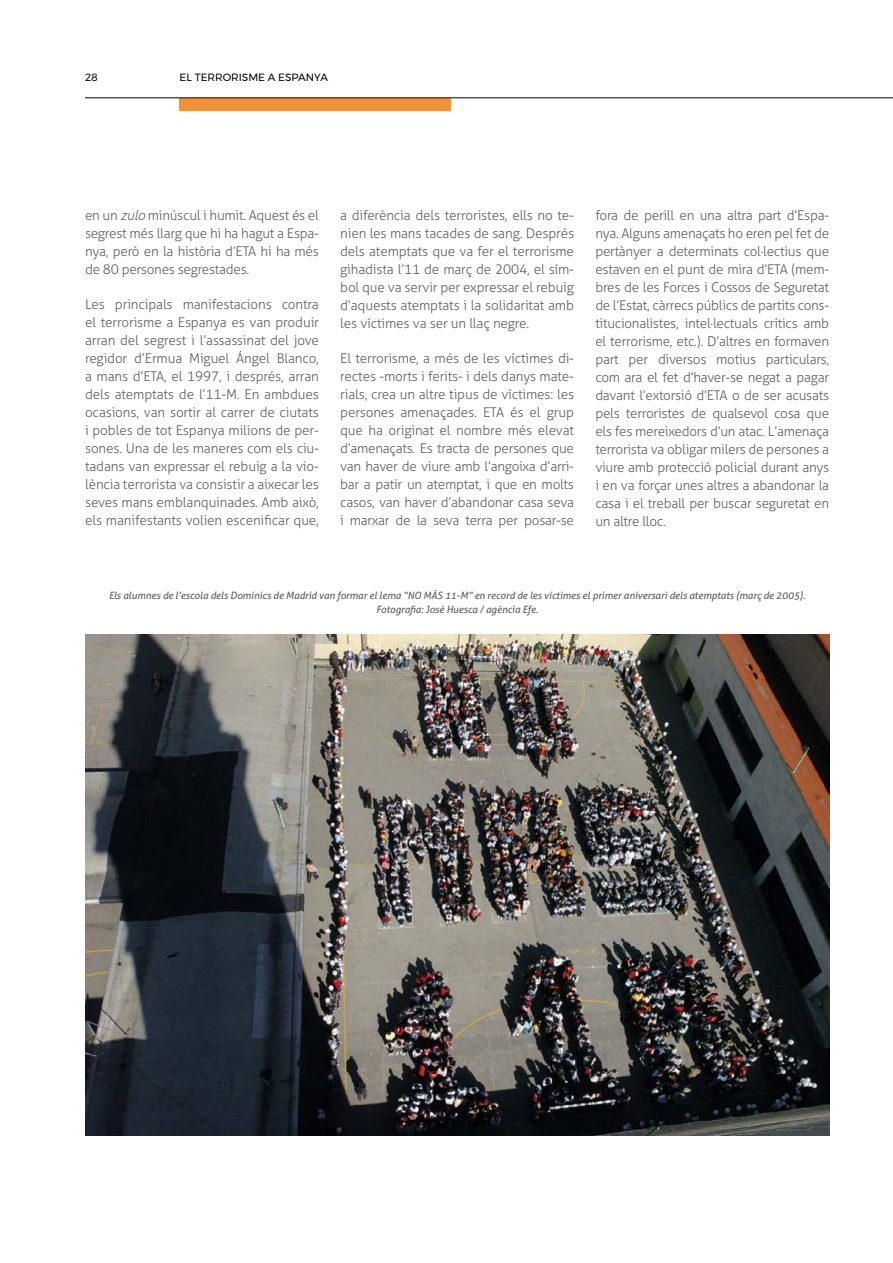
<style>
.page{position:relative;width:893px;height:1263px;background:#fff}
.page>*{position:absolute;margin:0;border:0;box-sizing:border-box;transform-origin:0 0}
.credit_text{font:300 13.5px/18px "Aller";letter-spacing:-.02em;color:#626262;text-align:justify}
.t1{font:10.5px "Montserrat";color:#000}
.credit_text-2{font:italic 10.05px/14.1px "Aller";letter-spacing:-.01em;color:#626262;text-align:center}
.s1{font-style:italic}
</style>
<div class="page">
<div style="left:180px;top:98px;width:271px;height:13px;background:#f69035"></div>
<hr style="left:85px;top:97px;width:808px;height:1px;background:#000">
<img style="left:85px;top:634px;width:744px;height:501px">
<p class="t1" style="left:85px;top:69px;width:14px">28</p>
<p class="t1" style="left:180px;top:70px;width:150px">EL TERRORISME A ESPANYA</p>
<p class="credit_text" style="left:85px;top:206px;width:235px">en un <span class="s1">zulo</span> minúscul i humit. Aquest és el segrest més llarg que hi ha hagut a Espa&shy;nya, però en la història d’ETA hi ha més de 80 persones segrestades.</p>
<p class="credit_text" style="left:85px;top:295px;width:235px">Les principals manifestacions contra el terrorisme a Espanya es van produir arran del segrest i l’assassinat del jove regidor d’Ermua Miguel Ángel Blanco, a mans d’ETA, el 1997, i després, arran dels atemptats de l’11-M. En ambdues ocasions, van sortir al carrer de ciutats i pobles de tot Espanya milions de per&shy;sones. Una de les maneres com els ciu&shy;tadans van expressar el rebuig a la vio&shy;lència terrorista va consistir a aixecar les seves mans emblanquinades. Amb això, els manifestants volien escenificar que,</p>
<p class="credit_text" style="left:340px;top:206px;width:235px">a diferència dels terroristes, ells no te&shy;nien les mans tacades de sang. Després dels atemptats que va fer el terrorisme gihadista l’11 de març de 2004, el sím&shy;bol que va servir per expressar el rebuig d’aquests atemptats i la solidaritat amb les víctimes va ser un llaç negre.</p>
<p class="credit_text" style="left:340px;top:349px;width:235px">El terrorisme, a més de les víctimes di&shy;rectes -morts i ferits- i dels danys mate&shy;rials, crea un altre tipus de víctimes: les persones amenaçades. ETA és el grup que ha originat el nombre més elevat d’amenaçats. Es tracta de persones que van haver de viure amb l’angoixa d’arri&shy;bar a patir un atemptat, i que en molts casos, van haver d’abandonar casa seva i marxar de la seva terra per posar-se</p>
<p class="credit_text" style="left:595px;top:206px;width:235px">fora de perill en una altra part d’Espa&shy;nya. Alguns amenaçats ho eren pel fet de pertànyer a determinats col·lectius que estaven en el punt de mira d’ETA (mem&shy;bres de les Forces i Cossos de Seguretat de l’Estat, càrrecs públics de partits cons&shy;titucionalistes, intel·lectuals crítics amb el terrorisme, etc.). D’altres en formaven part per diversos motius particulars, com ara el fet d’haver-se negat a pagar davant l’extorsió d’ETA o de ser acusats pels terroristes de qualsevol cosa que els fes mereixedors d’un atac. L’amenaça terrorista va obligar milers de persones a viure amb protecció policial durant anys i en va forçar unes altres a abandonar la casa i el treball per buscar seguretat en un altre lloc.</p>
<p class="credit_text-2" style="left:109px;top:588px;width:698px">Els alumnes de l’escola dels Dominics de Madrid van formar el lema “NO MÁS 11-M” en record de les víctimes el primer aniversari dels atemptats (març de 2005).<br>Fotografia: José Huesca / agència Efe.</p>
</div>
